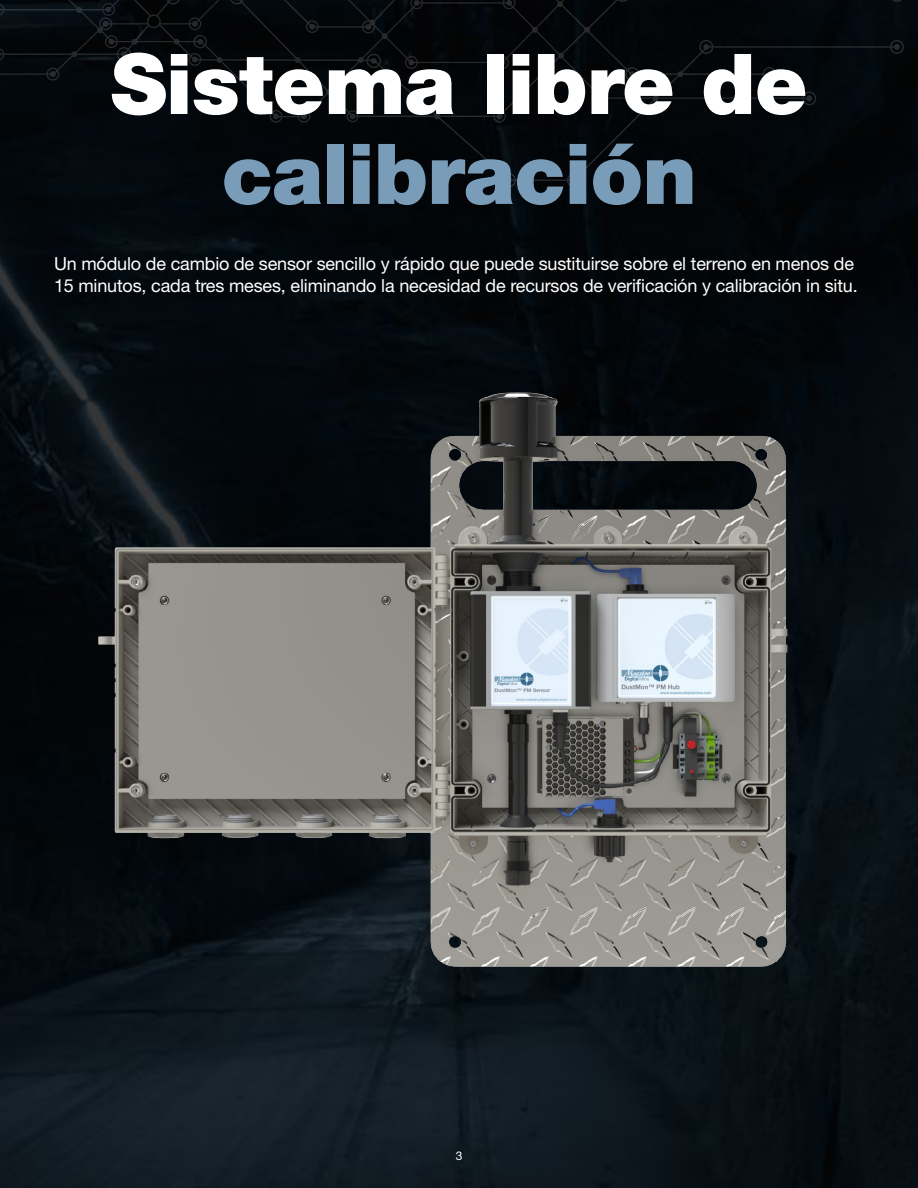
<style>
.page{position:relative;width:918px;height:1188px;background:#fff}
.page>*{position:absolute;margin:0;border:0;box-sizing:border-box;transform-origin:0 0}
.t1{font:900 84px "Helvetica Neue LT Std";letter-spacing:-.01em;color:#fff}
.t2{font:900 84px "Helvetica Neue LT Std";letter-spacing:-.01em;color:#799cb8}
.t3{font:18px/22.5px "Helvetica Neue LT Std";letter-spacing:-.01em;color:#fff}
.t4{font:12px "Helvetica Neue LT Std";color:#fff}
</style>
<div class="page">
<img style="left:0;top:0;width:918px;height:1188px">
<div style="left:159px;top:117px;width:738px;height:64px;background:#030609"></div>
<svg style="left:897px;top:40px;width:7px;height:14px"></svg>
<svg style="left:897px;top:0;width:7px;height:2px"></svg>
<svg style="left:298px;top:117px;width:12px;height:6px"></svg>
<svg style="left:270px;top:117px;width:12px;height:6px"></svg>
<svg style="left:434px;top:117px;width:6px;height:2px"></svg>
<svg style="left:567px;top:173px;width:14px;height:14px"></svg>
<svg style="left:502px;top:173px;width:14px;height:14px"></svg>
<svg style="left:493px;top:117px;width:13px;height:6px"></svg>
<svg style="left:347px;top:117px;width:12px;height:5px"></svg>
<div style="left:810px;top:0;width:87px;height:117px;background:#03080e"></div>
<svg style="left:0;top:0;width:810px;height:117px;background:#05080b"></svg>
<img style="left:88px;top:374px;width:728px;height:611px">
<h1 class="t1" style="left:111px;top:34px;width:698px">Sistema libre de</h1>
<h1 class="t2" style="left:222px;top:124px;width:477px">calibración</h1>
<p class="t3" style="left:54px;top:252px;width:805px">Un módulo de cambio de sensor sencillo y rápido que puede sustituirse sobre el terreno en menos de<br>15 minutos, cada tres meses, eliminando la necesidad de recursos de verificación y calibración in situ.</p>
<p class="t4" style="left:456px;top:1149px;width:8px">3</p>
</div>
